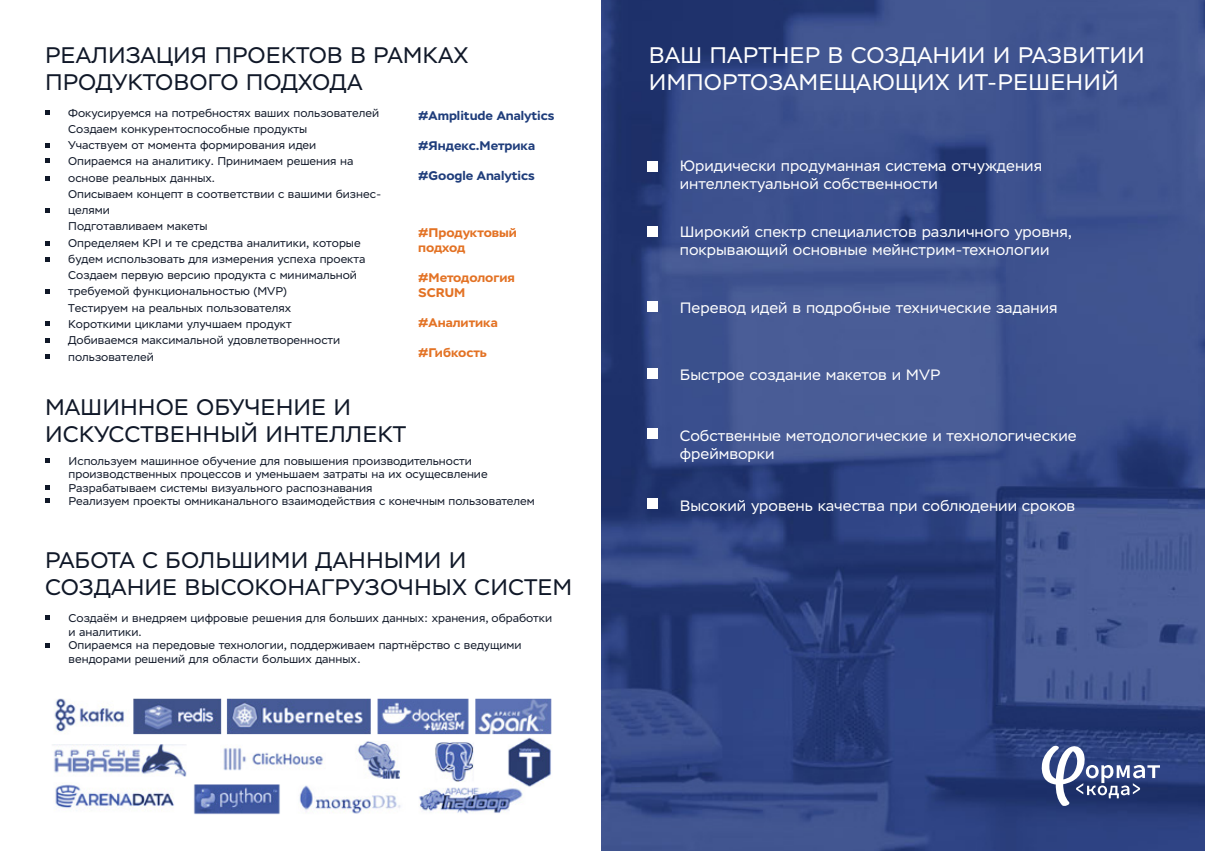
<style>
.page{position:relative;width:1205px;height:851px;background:#fff}
.page>*{position:absolute;margin:0;border:0;box-sizing:border-box;transform-origin:0 0}
.t1{font:22.5px/27px "Stem Text";color:#101828}
.t2{font:22.5px/27px "Stem Text";color:#fff}
.t3{font:15px/18px "Stem Text";color:#fff}
.t4{font:700 12.5px/15px "Stem Text";color:#e37224}
.t5{font:700 12.5px "Stem Text";color:#1f3d7b}
.t6{font:11.25px/16.2px "Stem Text";color:#101828}
</style>
<div class="page">
<img style="left:53px;top:698px;width:499px;height:117px">
<img style="left:601px;top:0;width:604px;height:850px">
<svg style="left:1041px;top:744px;width:119px;height:63px"></svg>
<svg style="left:45px;top:111px;width:4px;height:4px"></svg>
<svg style="left:45px;top:159px;width:4px;height:4px"></svg>
<svg style="left:45px;top:209px;width:4px;height:4px"></svg>
<svg style="left:45px;top:176px;width:4px;height:4px"></svg>
<svg style="left:45px;top:257px;width:4px;height:4px"></svg>
<svg style="left:45px;top:321px;width:4px;height:4px"></svg>
<svg style="left:45px;top:289px;width:4px;height:4px"></svg>
<svg style="left:45px;top:354px;width:4px;height:4px"></svg>
<svg style="left:45px;top:143px;width:4px;height:4px"></svg>
<svg style="left:45px;top:241px;width:4px;height:4px"></svg>
<svg style="left:45px;top:338px;width:4px;height:4px"></svg>
<svg style="left:45px;top:458px;width:4px;height:4px"></svg>
<svg style="left:45px;top:498px;width:4px;height:5px"></svg>
<svg style="left:45px;top:485px;width:4px;height:4px"></svg>
<svg style="left:45px;top:615px;width:4px;height:5px"></svg>
<svg style="left:45px;top:643px;width:4px;height:4px"></svg>
<div style="left:647px;top:161px;width:11px;height:10px;background:#fff"></div>
<div style="left:647px;top:301px;width:11px;height:11px;background:#fff"></div>
<div style="left:647px;top:428px;width:11px;height:11px;background:#fff"></div>
<div style="left:647px;top:368px;width:11px;height:11px;background:#fff"></div>
<div style="left:647px;top:498px;width:11px;height:10px;background:#fff"></div>
<div style="left:647px;top:226px;width:11px;height:11px;background:#fff"></div>
<p class="t1" style="left:45px;top:41px;width:425px">РЕАЛИЗАЦИЯ ПРОЕКТОВ В РАМКАХ<br>ПРОДУКТОВОГО ПОДХОДА</p>
<p class="t6" style="left:68px;top:105px;width:313px">Фокусируемся на потребностях ваших пользователей</p>
<p class="t6" style="left:68px;top:121px;width:241px">Создаем конкурентоспособные продукты</p>
<p class="t6" style="left:68px;top:137px;width:250px">Участвуем от момента формирования идеи</p>
<p class="t6" style="left:68px;top:153px;width:287px">Опираемся на аналитику. Принимаем решения на основе реальных данных.</p>
<p class="t6" style="left:68px;top:186px;width:315px">Описываем концепт в соответствии с вашими бизнес&shy;целями</p>
<p class="t6" style="left:68px;top:218px;width:141px">Подготавливаем макеты</p>
<p class="t6" style="left:68px;top:235px;width:299px">Определяем KPI и те средства аналитики, которые будем использовать для измерения успеха проекта</p>
<p class="t6" style="left:68px;top:267px;width:290px">Создаем первую версию продукта с минимальной требуемой функциональностью (MVP)</p>
<p class="t6" style="left:68px;top:300px;width:224px">Тестируем на реальных пользователях</p>
<p class="t6" style="left:68px;top:316px;width:225px">Короткими циклами улучшаем продукт</p>
<p class="t6" style="left:68px;top:332px;width:274px">Добиваемся максимальной удовлетворенности пользователей</p>
<p class="t5" style="left:418px;top:107px;width:138px">#Amplitude Analytics</p>
<p class="t5" style="left:418px;top:137px;width:118px">#Яндекс.Метрика</p>
<p class="t5" style="left:418px;top:167px;width:118px">#Google Analytics</p>
<p class="t4" style="left:418px;top:225px;width:100px">#Продуктовый подход</p>
<p class="t4" style="left:418px;top:270px;width:98px">#Методология<br>SCRUM</p>
<p class="t4" style="left:418px;top:315px;width:81px">#Аналитика</p>
<p class="t4" style="left:418px;top:345px;width:70px">#Гибкость</p>
<p class="t1" style="left:45px;top:393px;width:363px">МАШИННОЕ ОБУЧЕНИЕ И<br>ИСКУССТВЕННЫЙ ИНТЕЛЛЕКТ</p>
<p class="t6" style="left:69px;top:454px;width:421px;line-height:13.5px">Используем машинное обучение для повышения производительности производственных процессов и уменьшаем затраты на их осущесвление</p>
<p class="t6" style="left:69px;top:479px;width:305px">Разрабатываем системы визуального распознавания</p>
<p class="t6" style="left:69px;top:493px;width:467px">Реализуем проекты омниканального взаимодействия с конечным пользователем</p>
<p class="t1" style="left:45px;top:546px;width:529px">РАБОТА С БОЛЬШИМИ ДАННЫМИ И<br>СОЗДАНИЕ ВЫСОКОНАГРУЗОЧНЫХ СИСТЕМ</p>
<p class="t6" style="left:69px;top:611px;width:485px;line-height:13.5px">Создаём и внедряем цифровые решения для больших данных: хранения, обработки и аналитики.</p>
<p class="t6" style="left:69px;top:638px;width:454px;line-height:13.5px">Опираемся на передовые технологии, поддерживаем партнёрство с ведущими вендорами решений для области больших данных.</p>
<p class="t2" style="left:649px;top:41px;width:497px">ВАШ ПАРТНЕР В СОЗДАНИИ И РАЗВИТИИ<br>ИМПОРТОЗАМЕЩАЮЩИХ ИТ-РЕШЕНИЙ</p>
<p class="t3" style="left:680px;top:157px;width:364px">Юридически продуманная система отчуждения интеллектуальной собственности</p>
<p class="t3" style="left:680px;top:223px;width:394px">Широкий спектр специалистов различного уровня, покрывающий основные мейнстрим-технологии</p>
<p class="t3" style="left:680px;top:299px;width:379px">Перевод идей в подробные технические задания</p>
<p class="t3" style="left:680px;top:366px;width:262px">Быстрое создание макетов и MVP</p>
<p class="t3" style="left:680px;top:426px;width:398px">Собственные методологические и технологические фреймворки</p>
<p class="t3" style="left:680px;top:497px;width:397px">Высокий уровень качества при соблюдении сроков</p>
</div>
